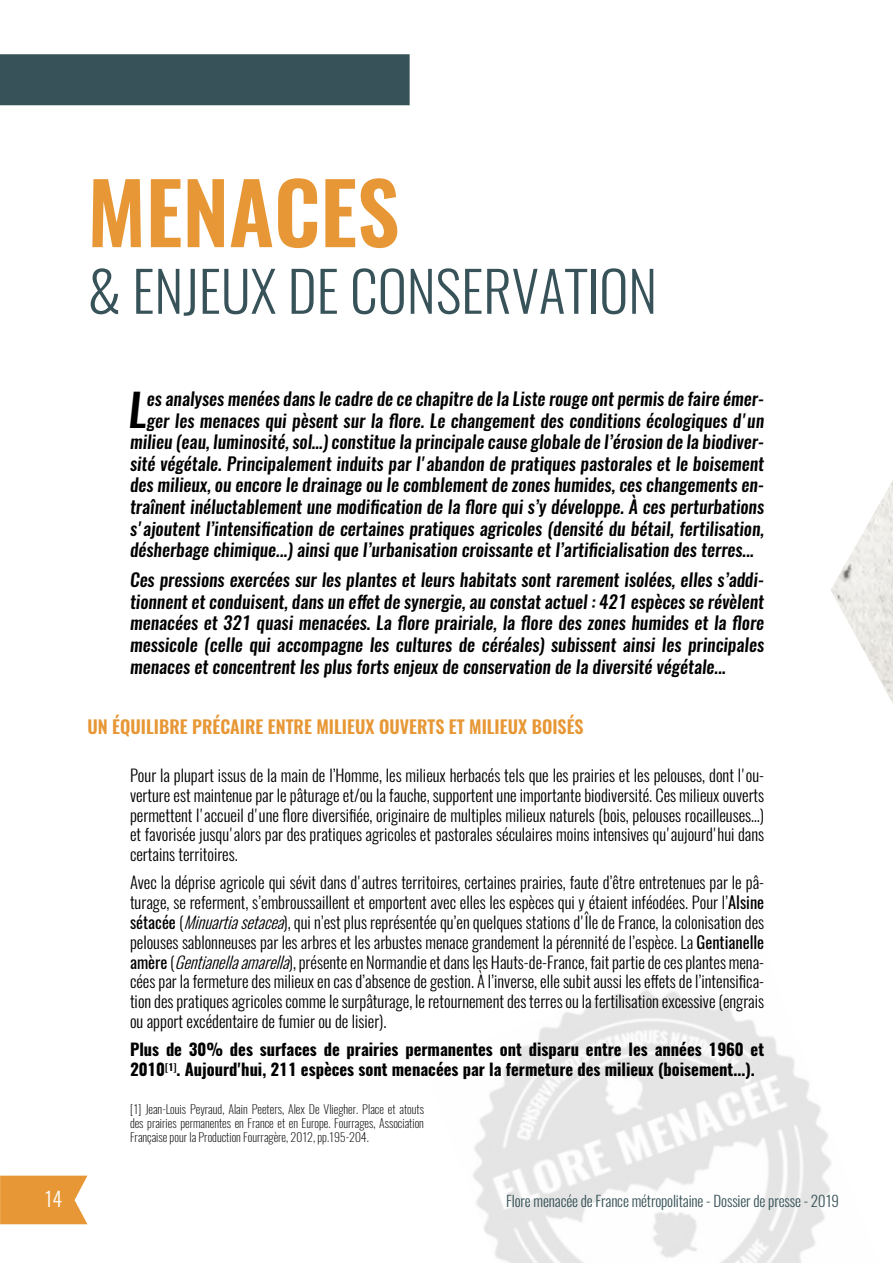
<style>
.page{position:relative;width:893px;height:1263px;background:#fff}
.page>*{position:absolute;margin:0;border:0;box-sizing:border-box;transform-origin:0 0}
.Titre_1{font:600 84px "Oswald";color:#e79735}
.Titre_1-2{font:300 55.5px "Oswald";color:#375258}
.texte_courant{font:italic 500 44.7px "Oswald";color:#000}
.t1{font:300 19.95px "Oswald";color:#fff}
.texte_courant-2{font:italic 500 18px/21.6px "Oswald";color:#000;text-align:justify}
.texte_courant-3{font:600 18px "Oswald";color:#e79735}
.texte_courant-4{font:300 16.5px/19.8px "Oswald";color:#000;text-align:justify}
.texte_courant-5{font:700 16.5px/19.8px "Oswald";color:#000}
.t2{font:300 15px "Oswald";letter-spacing:-.01em;color:#375258}
.texte_courant-6{font:200 12px/14.4px "Oswald";color:#000;text-align:justify}
.s1{font-weight:400}
.s2{font-style:italic}
</style>
<div class="page">
<img style="left:831px;top:480px;width:62px;height:223px">
<img style="left:473px;top:990px;width:358px;height:273px">
<div style="left:0;top:54px;width:410px;height:51px;background:#375258"></div>
<svg style="left:0;top:1176px;width:87px;height:48px;background:#e89e43"></svg>
<p class="Titre_1" style="left:87px;top:154px;width:313px">MENACES</p>
<p class="Titre_1-2" style="left:87px;top:254px;width:571px">&amp; ENJEUX DE CONSERVATION</p>
<p class="texte_courant" style="left:128px;top:378px;width:20px">L</p>
<p class="texte_courant-2" style="left:147px;top:388px;width:619px">es analyses menées dans le cadre de ce chapitre de la Liste rouge ont permis de faire émer-</p>
<p class="texte_courant-2" style="left:147px;top:410px;width:619px">ger les menaces qui pèsent sur la flore. Le changement des conditions écologiques d'un</p>
<p class="texte_courant-2" style="left:130px;top:431px;width:636px">milieu (eau, luminosité, sol…) constitue la principale cause globale de l’érosion de la biodiver-</p>
<p class="texte_courant-2" style="left:130px;top:453px;width:636px">sité végétale. Principalement induits par l'abandon de pratiques pastorales et le boisement</p>
<p class="texte_courant-2" style="left:130px;top:474px;width:636px">des milieux, ou encore le drainage ou le comblement de zones humides, ces changements en-</p>
<p class="texte_courant-2" style="left:130px;top:496px;width:636px">traînent inéluctablement une modification de la flore qui s’y développe. À ces perturbations</p>
<p class="texte_courant-2" style="left:130px;top:518px;width:636px">s'ajoutent l’intensification de certaines pratiques agricoles (densité du bétail, fertilisation,</p>
<p class="texte_courant-2" style="left:130px;top:539px;width:625px">désherbage chimique...) ainsi que l’urbanisation croissante et l’artificialisation des terres...</p>
<p class="texte_courant-2" style="left:130px;top:569px;width:636px">Ces pressions exercées sur les plantes et leurs habitats sont rarement isolées, elles s’addi&shy;tionnent et conduisent, dans un effet de synergie, au constat actuel : 421 espèces se révèlent menacées et 321 quasi menacées. La flore prairiale, la flore des zones humides et la flore messicole (celle qui accompagne les cultures de céréales) subissent ainsi les principales menaces et concentrent les plus forts enjeux de conservation de la diversité végétale...</p>
<p class="texte_courant-3" style="left:87px;top:714px;width:498px">UN ÉQUILIBRE PRÉCAIRE ENTRE MILIEUX OUVERTS ET MILIEUX BOISÉS</p>
<p class="texte_courant-4" style="left:130px;top:765px;width:636px">Pour la plupart issus de la main de l’Homme, les milieux herbacés tels que les prairies et les pelouses, dont l'ou&shy;verture est maintenue par le pâturage et/ou la fauche, supportent une importante biodiversité. Ces milieux ouverts permettent l'accueil d'une flore diversifiée, originaire de multiples milieux naturels (bois, pelouses rocailleuses…) et favorisée jusqu'alors par des pratiques agricoles et pastorales séculaires moins intensives qu'aujourd'hui dans certains territoires.</p>
<p class="texte_courant-4" style="left:130px;top:873px;width:636px">Avec la déprise agricole qui sévit dans d'autres territoires, certaines prairies, faute d’être entretenues par le pâ&shy;turage, se referment, s’embroussaillent et emportent avec elles les espèces qui y étaient inféodées. Pour l’<span class="s1">Alsine sétacée</span> (<span class="s2">Minuartiasetacea</span>), qui n’est plus représentée qu’en quelques stations d'Île de France, la colonisation des pelouses sablonneuses par les arbres et les arbustes menace grandement la pérennité de l’espèce. La <span class="s1">Gentianelle amère</span> (<span class="s2">Gentianellaamarella</span>), présente en Normandie et dans les Hauts-de-France, fait partie de ces plantes mena&shy;cées par la fermeture des milieux en cas d’absence de gestion. À l’inverse, elle subit aussi les effets de l’intensifica&shy;tion des pratiques agricoles comme le surpâturage, le retournement des terres ou la fertilisation excessive (engrais ou apport excédentaire de fumier ou de lisier).</p>
<p class="texte_courant-5" style="left:130px;top:1040px;width:636px">Plus de 30% des surfaces de prairies permanentes ont disparu entre les années 1960 et<br>2010<sup>[1]</sup>. Aujourd'hui, 211 espèces sont menacées par la fermeture des milieux (boisement...).</p>
<p class="texte_courant-6" style="left:130px;top:1101px;width:295px">[1] Jean-Louis Peyraud, Alain Peeters, Alex De Vliegher. Place et atouts des prairies permanentes en France et en Europe. Fourrages, Association Française pour la Production Fourragère, 2012, pp.195-204.</p>
<p class="t1" style="left:44px;top:1186px;width:20px">14</p>
<p class="t2" style="left:506px;top:1191px;width:334px">Flore menacée de France métropolitaine - Dossier de presse - 2019</p>
</div>
